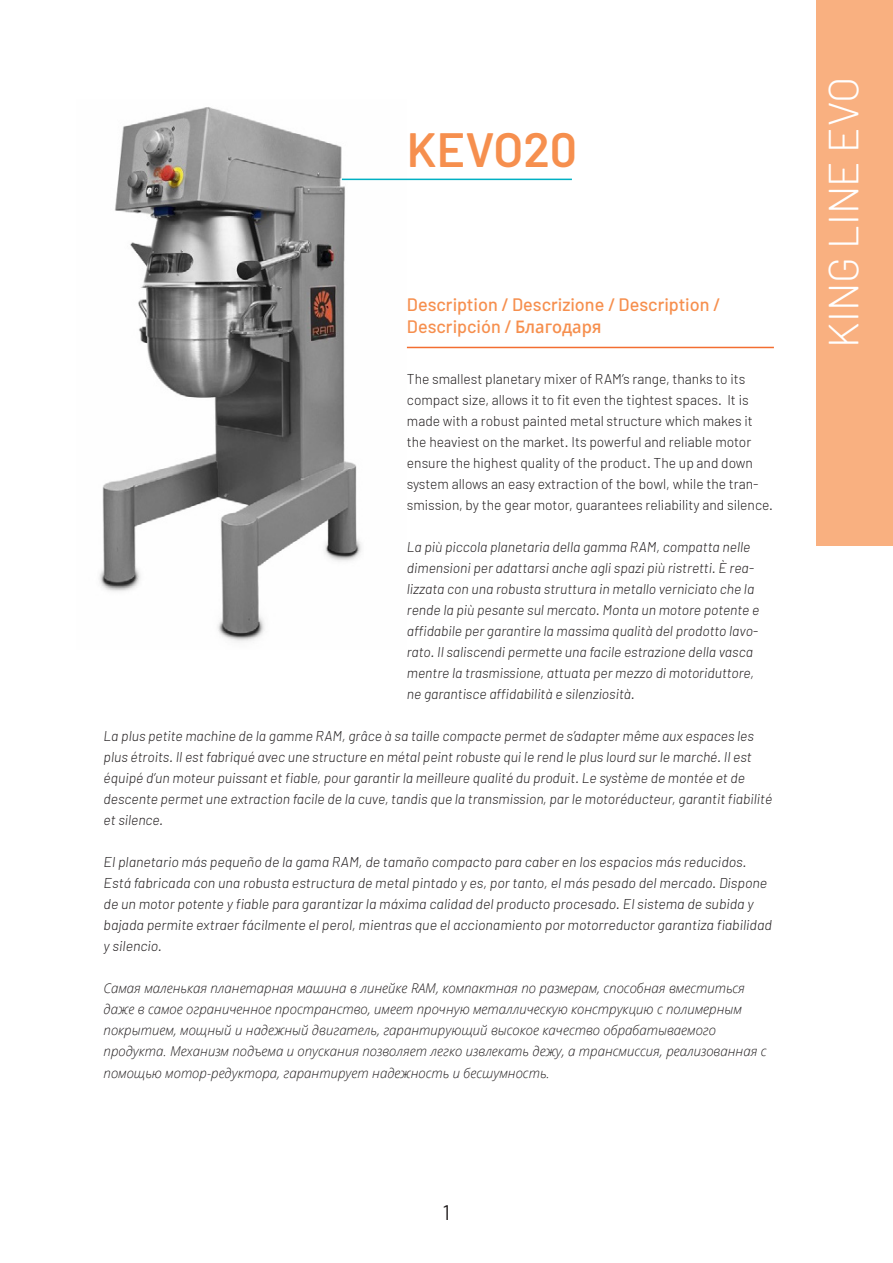
<style>
.page{position:relative;width:893px;height:1263px;background:#fff}
.page>*{position:absolute;margin:0;border:0;box-sizing:border-box;transform-origin:0 0}
.t1{font:600 48px "Barlow";color:#f68f4e}
.t2{font:300 42px "Barlow";color:#fff}
.t3{font:21px "Barlow";color:#231f20}
.t4{font:500 18px/21.6px "Barlow";color:#f68f4e}
.t5{font:italic 300 14.25px/21px "Barlow";color:#231f20}
.t6{font:300 14.25px/21px "Barlow";color:#231f20}
.t7{font:italic 300 13.5px/21.1px "Open Sans";color:#231f20}
.s1{font-family:"Open Sans";font-weight:600;font-size:17.25px}
</style>
<div class="page">
<img style="left:99px;top:107px;width:308px;height:535px">
<hr style="left:407px;top:347px;width:367px;height:1px;background:#f36e31">
<hr style="left:342px;top:179px;width:230px;height:1px;background:#00b0c3">
<div style="left:816px;top:0;width:77px;height:545px;background:#f9b080"></div>
<h1 class="t1" style="left:407px;top:120px;width:172px">KEVO20</h1>
<p class="t4" style="left:407px;top:294px;width:315px">Description / Descrizione / Description /<br>Descripción / <span class="s1">Благодаря</span></p>
<p class="t6" style="left:407px;top:368px;width:368px">The smallest planetary mixer of RAM’s range, thanks to its compact size, allows it to fit even the tightest spaces. It is made with a robust painted metal structure which makes it the heaviest on the market. Its powerful and reliable motor ensure the highest quality of the product. The up and down system allows an easy extraction of the bowl, while the tran&shy;smission, by the gear motor, guarantees reliability and silence.</p>
<p class="t5" style="left:407px;top:536px;width:354px">La più piccola planetaria della gamma RAM, compatta nelle dimensioni per adattarsi anche agli spazi più ristretti. È rea&shy;lizzata con una robusta struttura in metallo verniciato che la rende la più pesante sul mercato. Monta un motore potente e affidabile per garantire la massima qualità del prodotto lavo&shy;rato. Il saliscendi permette una facile estrazione della vasca mentre la trasmissione, attuata per mezzo di motoriduttore, ne garantisce affidabilità e silenziosità.</p>
<p class="t5" style="left:104px;top:725px;width:670px">La plus petite machine de la gamme RAM, grâce à sa taille compacte permet de s’adapter même aux espaces les plus étroits. Il est fabriqué avec une structure en métal peint robuste qui le rend le plus lourd sur le marché. Il est équipé d’un moteur puissant et fiable, pour garantir la meilleure qualité du produit. Le système de montée et de descente permet une extraction facile de la cuve, tandis que la transmission, par le motoréducteur, garantit fiabilité et silence.</p>
<p class="t5" style="left:104px;top:851px;width:670px">El planetario más pequeño de la gama RAM, de tamaño compacto para caber en los espacios más reducidos.<br>Está fabricada con una robusta estructura de metal pintado y es, por tanto, el más pesado del mercado. Dispone de un motor potente y fiable para garantizar la máxima calidad del producto procesado. El sistema de subida y bajada permite extraer fácilmente el perol, mientras que el accionamiento por motorreductor garantiza fiabilidad y silencio.</p>
<p class="t7" style="left:104px;top:977px;width:664px">Самая маленькая планетарная машина в линейке RAM, компактная по размерам, способная вместиться даже в самое ограниченное пространство, имеет прочную металлическую конструкцию с полимерным покрытием, мощный и надежный двигатель, гарантирующий высокое качество обрабатываемого продукта. Механизм подъема и опускания позволяет легко извлекать дежу, а трансмиссия, реализованная с помощью мотор-редуктора, гарантирует надежность и бесшумность.</p>
<h3 class="t3" style="left:443px;top:1199px;width:9px">1</h3>
<h2 class="t2" style="left:817px;top:348px;width:273px;rotate:-90deg">KING LINE EVO</h2>
</div>
